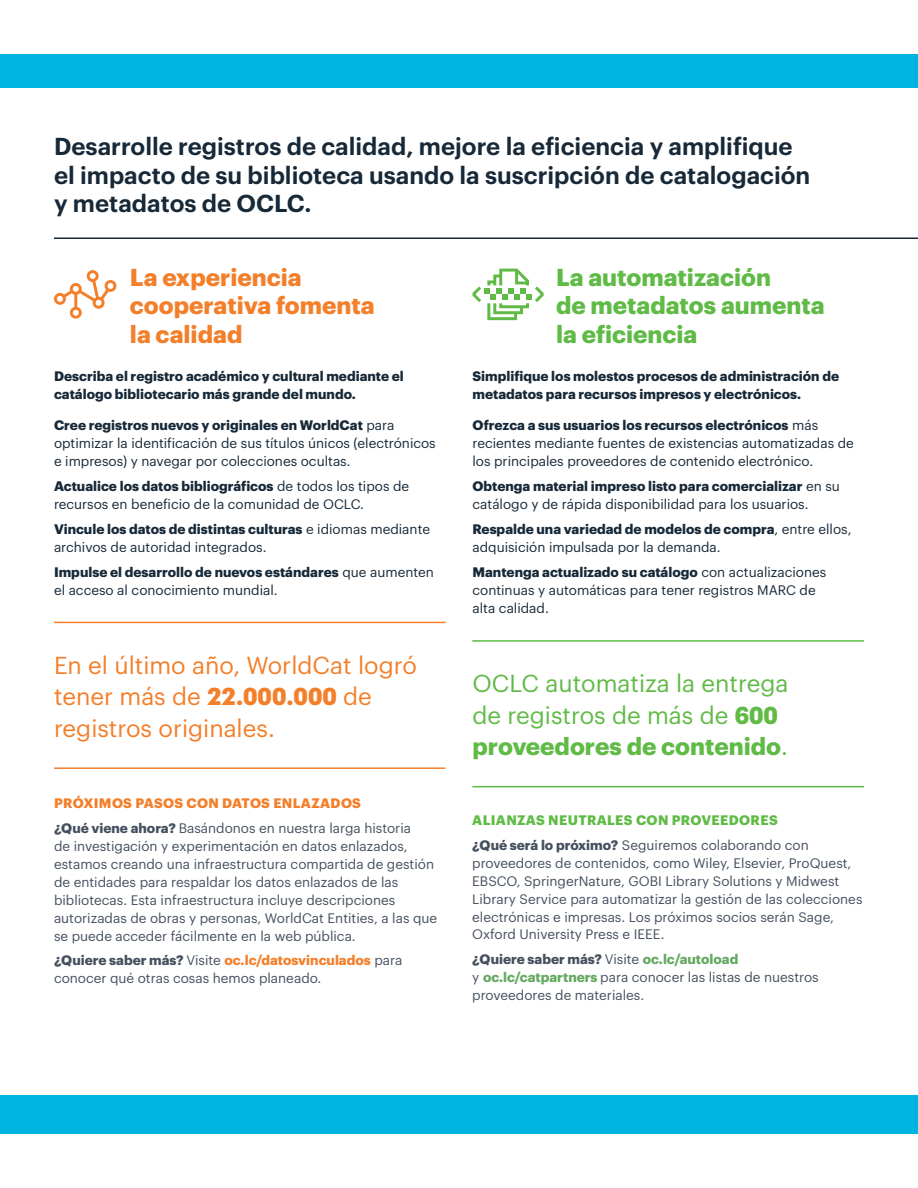
<style>
.page{position:relative;width:918px;height:1188px;background:#fff}
.page>*{position:absolute;margin:0;border:0;box-sizing:border-box;transform-origin:0 0}
.t1{font:600 24px/28.5px "Graphik";color:#172938}
.t2{font:24px/31.5px "Graphik";color:#f47f2a}
.t3{font:24px/31.5px "Graphik";color:#60bb46}
.t4{font:700 24px/28.5px "Graphik";color:#60bb46}
.t5{font:700 24px/28.5px "Graphik";color:#f47f2a}
.t6{font:13.5px/18px "Graphik";color:#172938}
.t7{font:13.5px/18px "Graphik";color:#45505f}
.t8{font:700 13.5px/18px "Graphik";color:#172938}
.t9{font:700 13.5px/24.8px "Graphik";letter-spacing:.025em;color:#60bb46}
.s1{font-weight:700}
.s2{font-weight:700;color:#f47f2a}
.s3{color:#45505f}
.s4{font-weight:400;color:#45505f}
.s5{font-weight:700;color:#66a962}
</style>
<div class="page">
<div style="left:0;top:1095px;width:918px;height:39px;background:#00b4e0"></div>
<div style="left:0;top:54px;width:918px;height:34px;background:#00b4e0"></div>
<hr style="left:54px;top:237px;width:864px;height:2px;background:#172938">
<hr style="left:54px;top:622px;width:392px;height:1px;background:#f47f2a">
<hr style="left:54px;top:767px;width:392px;height:2px;background:#f47f2a">
<hr style="left:472px;top:640px;width:392px;height:2px;background:#60bb46">
<hr style="left:472px;top:786px;width:392px;height:1px;background:#60bb46">
<svg style="left:54px;top:270px;width:62px;height:49px"></svg>
<svg style="left:472px;top:269px;width:72px;height:51px"></svg>
<h1 class="t1" style="left:54px;top:130px;width:758px">Desarrolle registros de calidad, mejore la eficiencia y amplifique el impacto de su biblioteca usando la suscripción de catalogación y metadatos de OCLC.</h1>
<h1 class="t5" style="left:130px;top:261px;width:246px">La experiencia cooperativa fomenta la calidad</h1>
<p class="t8" style="left:54px;top:366px;width:351px">Describa el registro académico y cultural mediante el catálogo bibliotecario más grande del mundo.</p>
<p class="t6" style="left:54px;top:415px;width:383px"><span class="s1">Cree registros nuevos y originales en WorldCat</span> para optimizar la identificación de sus títulos únicos (electrónicos e impresos) y navegar por colecciones ocultas.</p>
<p class="t6" style="left:54px;top:476px;width:357px"><span class="s1">Actualice los datos bibliográficos</span> de todos los tipos de recursos en beneficio de la comunidad de OCLC.</p>
<p class="t6" style="left:54px;top:519px;width:378px"><span class="s1">Vincule los datos de distintas culturas</span> e idiomas mediante archivos de autoridad integrados.</p>
<p class="t6" style="left:54px;top:562px;width:382px"><span class="s1">Impulse el desarrollo de nuevos estándares</span> que aumenten el acceso al conocimiento mundial.</p>
<h1 class="t2" style="left:54px;top:647px;width:364px">En el último año, WorldCat logró tener más de <span class="s1">22.000.000</span> de registros originales.</h1>
<p class="t7" style="left:54px;top:789px;width:359px;line-height:24.8px"><span class="s2">PRÓXIMOS PASOS CON DATOS ENLAZADOS<br></span><span class="s1">¿Qué viene ahora?</span> Basándonos en nuestra larga historia</p>
<p class="t7" style="left:54px;top:836px;width:385px">de investigación y experimentación en datos enlazados, estamos creando una infraestructura compartida de gestión de entidades para respaldar los datos enlazados de las bibliotecas. Esta infraestructura incluye descripciones autorizadas de obras y personas, WorldCat Entities, a las que se puede acceder fácilmente en la web pública.</p>
<p class="t7" style="left:54px;top:950px;width:350px"><span class="s1">¿Quiere saber más?</span> Visite <span class="s2">oc.lc/datosvinculados</span> para conocer qué otras cosas hemos planeado.</p>
<h1 class="t4" style="left:556px;top:261px;width:270px">La automatización<br>de metadatos aumenta la eficiencia</h1>
<p class="t8" style="left:472px;top:366px;width:368px">Simplifique los molestos procesos de administración de metadatos para recursos impresos y electrónicos.</p>
<p class="t6" style="left:472px;top:415px;width:383px"><span class="s1">Ofrezca a sus usuarios los recursos electrónicos</span> más recientes mediante fuentes de existencias automatizadas de los principales proveedores de contenido electrónico.</p>
<p class="t6" style="left:472px;top:476px;width:369px"><span class="s1">Obtenga material impreso listo para comercializar</span> en su catálogo y de rápida disponibilidad para los usuarios.</p>
<p class="t6" style="left:472px;top:519px;width:381px"><span class="s1">Respalde una variedad de modelos de compra</span>, entre ellos, adquisición impulsada por la demanda.</p>
<p class="t6" style="left:472px;top:562px;width:355px"><span class="s1">Mantenga actualizado su catálogo</span> con actualizaciones continuas y automáticas para tener registros MARC de alta calidad.</p>
<h1 class="t3" style="left:472px;top:666px;width:317px">OCLC automatiza la entrega de registros de más de <span class="s1">600 proveedores de contenido</span>.</h1>
<p class="t9" style="left:472px;top:806px;width:338px">ALIANZAS NEUTRALES CON PROVEEDORES <span class="s3">¿Qué será lo próximo?</span> <span class="s4">Seguiremos colaborando con</span></p>
<p class="t7" style="left:472px;top:852px;width:392px">proveedores de contenidos, como Wiley, Elsevier, ProQuest, EBSCO, SpringerNature, GOBI Library Solutions y Midwest Library Service para automatizar la gestión de las colecciones electrónicas e impresas. Los próximos socios serán Sage, Oxford University Press e IEEE.</p>
<p class="t7" style="left:472px;top:949px;width:348px"><span class="s1">¿Quiere saber más?</span> Visite <span class="s5">oc.lc/autoload<br></span>y <span class="s5">oc.lc/catpartners</span> para conocer las listas de nuestros proveedores de materiales.</p>
</div>
